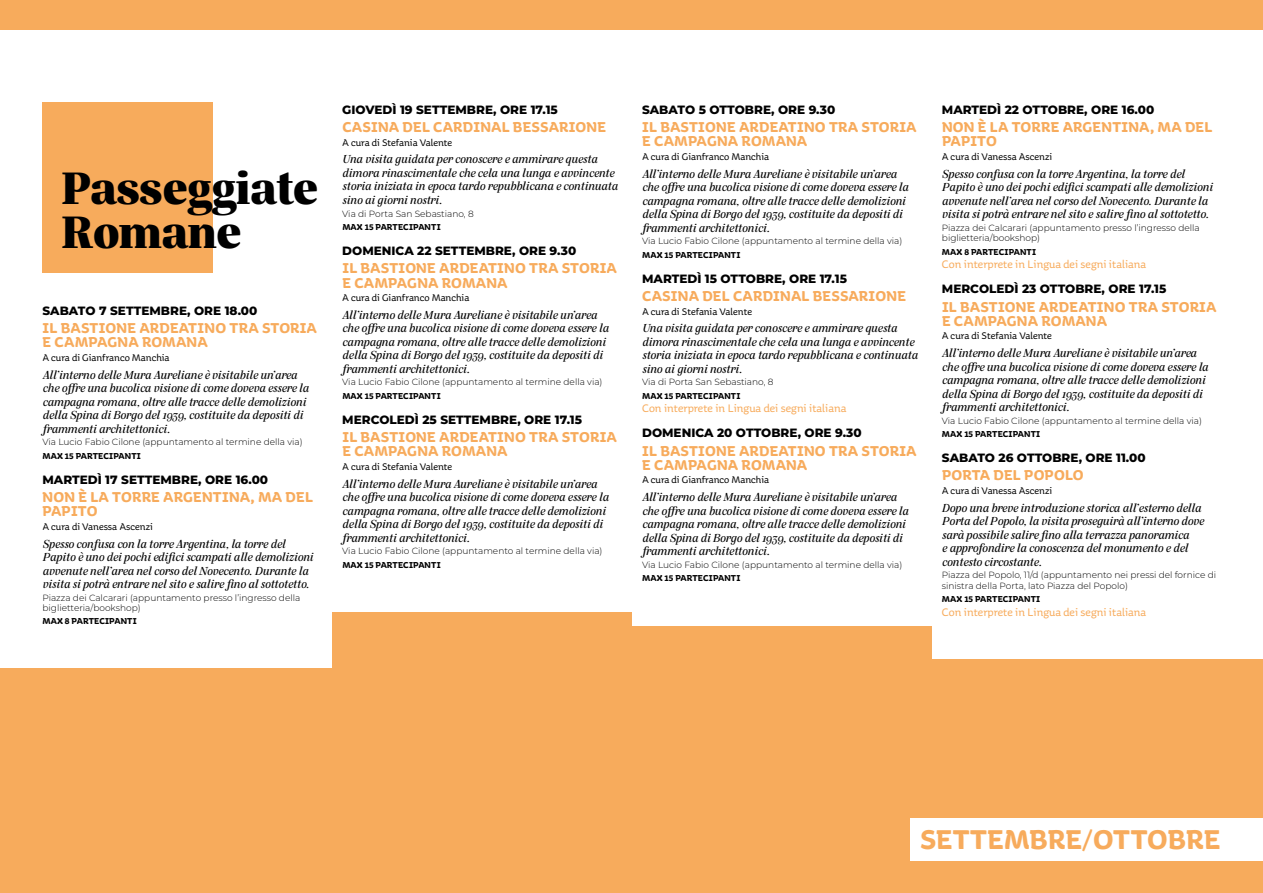
<style>
.page{position:relative;width:1263px;height:893px;background:#fff}
.page>*{position:absolute;margin:0;border:0;box-sizing:border-box;transform-origin:0 0}
.t1{font:900 49.5px/43.5px "Silva Display";color:#000}
.t2{font:700 28.5px "Aniuk";color:#f7ab5c}
.t3{font:700 15px/14.2px "Aniuk";letter-spacing:.01em;color:#f7ab5c}
.t4{font:italic 12.75px/13.5px "Silva Display";color:#000}
.t5{font:800 12px "Montserrat";color:#000}
.t6{font:12px "Aniuk";color:#f7ab5c}
.t7{font:10.5px "Aniuk";letter-spacing:-.005em;color:#000}
.t8{font:300 9px/10.5px "Montserrat";color:#000}
.t9{font:700 9px "Aniuk";letter-spacing:.01em;color:#000}
.s1{font-weight:400}
</style>
<div class="page">
<div style="left:931px;top:659px;width:332px;height:234px;background:#f7ab5c"></div>
<div style="left:332px;top:612px;width:299px;height:281px;background:#f7ab5c"></div>
<div style="left:621px;top:626px;width:310px;height:267px;background:#f7ab5c"></div>
<div style="left:0;top:669px;width:332px;height:224px;background:#f7ab5c"></div>
<div style="left:43px;top:102px;width:170px;height:170px;background:#f7ab5c"></div>
<div style="left:910px;top:819px;width:353px;height:42px;background:#fff"></div>
<div style="left:0;top:0;width:1263px;height:30px;background:#f7ab5c"></div>
<h1 class="t1" style="left:62px;top:165px;width:258px">Passeggiate<br>Romane</h1>
<p class="t5" style="left:43px;top:302px;width:216px">SABATO 7 SETTEMBRE, ORE 18.00</p>
<p class="t3" style="left:43px;top:321px;width:276px">IL BASTIONE ARDEATINO TRA STORIA<br>E CAMPAGNA ROMANA</p>
<p class="t7" style="left:43px;top:352px;width:129px">A cura di Gianfranco Manchia</p>
<p class="t4" style="left:43px;top:368px;width:268px">All’interno delle Mura Aureliane è visitabile un’area che offre una bucolica visione di come doveva essere la campagna romana, oltre alle tracce delle demolizioni della Spina di Borgo del 1939, costituite da depositi di frammenti architettonici.</p>
<p class="t8" style="left:43px;top:437px;width:262px">Via Lucio Fabio Cilone (appuntamento al termine della via)</p>
<p class="t9" style="left:43px;top:450px;width:100px">MAX 15 PARTECIPANTI</p>
<p class="t5" style="left:43px;top:470px;width:227px">MARTEDÌ 17 SETTEMBRE, ORE 16.00</p>
<p class="t3" style="left:43px;top:490px;width:272px">NON È LA TORRE ARGENTINA, MA DEL<br>PAPITO</p>
<p class="t7" style="left:43px;top:520px;width:112px">A cura di Vanessa Ascenzi</p>
<p class="t4" style="left:43px;top:537px;width:272px">Spesso confusa con la torre Argentina, la torre del Papito è uno dei pochi edifici scampati alle demolizioni avvenute nell’area nel corso del Novecento. Durante la visita si potrà entrare nel sito e salire fino al sottotetto.</p>
<p class="t8" style="left:43px;top:592px;width:259px">Piazza dei Calcarari (appuntamento presso l’ingresso della biglietteria/bookshop)</p>
<p class="t9" style="left:43px;top:616px;width:96px">MAX 8 PARTECIPANTI</p>
<p class="t5" style="left:342px;top:101px;width:217px">GIOVEDÌ 19 SETTEMBRE, ORE 17.15</p>
<p class="t3" style="left:342px;top:120px;width:265px">CASINA DEL CARDINAL BESSARIONE</p>
<p class="t7" style="left:342px;top:136px;width:112px">A cura di Stefania Valente</p>
<p class="t4" style="left:342px;top:153px;width:277px">Una visita guidata per conoscere e ammirare questa dimora rinascimentale che cela una lunga e avvincente storia iniziata in epoca tardo repubblicana e continuata sino ai giorni nostri.</p>
<p class="t8" style="left:342px;top:208px;width:133px">Via di Porta San Sebastiano, 8</p>
<p class="t9" style="left:342px;top:221px;width:100px">MAX 15 PARTECIPANTI</p>
<p class="t5" style="left:342px;top:242px;width:235px">DOMENICA 22 SETTEMBRE, ORE 9.30</p>
<p class="t3" style="left:342px;top:261px;width:276px">IL BASTIONE ARDEATINO TRA STORIA<br>E CAMPAGNA ROMANA</p>
<p class="t7" style="left:342px;top:292px;width:129px">A cura di Gianfranco Manchia</p>
<p class="t4" style="left:342px;top:308px;width:268px">All’interno delle Mura Aureliane è visitabile un’area che offre una bucolica visione di come doveva essere la campagna romana, oltre alle tracce delle demolizioni della Spina di Borgo del 1939, costituite da depositi di frammenti architettonici.</p>
<p class="t8" style="left:342px;top:377px;width:262px">Via Lucio Fabio Cilone (appuntamento al termine della via)</p>
<p class="t9" style="left:342px;top:390px;width:100px">MAX 15 PARTECIPANTI</p>
<p class="t5" style="left:342px;top:411px;width:241px">MERCOLEDÌ 25 SETTEMBRE, ORE 17.15</p>
<p class="t3" style="left:342px;top:430px;width:276px">IL BASTIONE ARDEATINO TRA STORIA<br>E CAMPAGNA ROMANA</p>
<p class="t7" style="left:342px;top:461px;width:112px">A cura di Stefania Valente</p>
<p class="t4" style="left:342px;top:477px;width:268px">All’interno delle Mura Aureliane è visitabile un’area che offre una bucolica visione di come doveva essere la campagna romana, oltre alle tracce delle demolizioni della Spina di Borgo del 1939, costituite da depositi di frammenti architettonici.</p>
<p class="t8" style="left:342px;top:546px;width:262px">Via Lucio Fabio Cilone (appuntamento al termine della via)</p>
<p class="t9" style="left:342px;top:559px;width:100px">MAX 15 PARTECIPANTI</p>
<p class="t5" style="left:642px;top:101px;width:195px">SABATO 5 OTTOBRE, ORE 9.30</p>
<p class="t3" style="left:642px;top:120px;width:276px">IL BASTIONE ARDEATINO TRA STORIA<br>E CAMPAGNA ROMANA</p>
<p class="t7" style="left:642px;top:151px;width:129px">A cura di Gianfranco Manchia</p>
<p class="t4" style="left:642px;top:167px;width:268px">All’interno delle Mura Aureliane è visitabile un’area che offre una bucolica visione di come doveva essere la campagna romana, oltre alle tracce delle demolizioni della Spina di Borgo del 1939, costituite da depositi di frammenti architettonici.</p>
<p class="t8" style="left:642px;top:236px;width:262px">Via Lucio Fabio Cilone (appuntamento al termine della via)</p>
<p class="t9" style="left:642px;top:249px;width:100px">MAX 15 PARTECIPANTI</p>
<p class="t5" style="left:642px;top:269px;width:206px">MARTEDÌ 15 OTTOBRE, ORE 17.15</p>
<p class="t3" style="left:642px;top:289px;width:265px">CASINA DEL CARDINAL BESSARIONE</p>
<p class="t7" style="left:642px;top:305px;width:112px">A cura di Stefania Valente</p>
<p class="t4" style="left:642px;top:322px;width:277px">Una visita guidata per conoscere e ammirare questa dimora rinascimentale che cela una lunga e avvincente storia iniziata in epoca tardo repubblicana e continuata sino ai giorni nostri.</p>
<p class="t8" style="left:642px;top:377px;width:133px">Via di Porta San Sebastiano, 8</p>
<p class="t9" style="left:642px;top:390px;width:100px">MAX 15 PARTECIPANTI</p>
<p class="t6" style="left:642px;top:401px;width:206px">Con interprete in Lingua dei segni italiana</p>
<p class="t5" style="left:642px;top:424px;width:221px">DOMENICA 20 OTTOBRE, ORE 9.30</p>
<p class="t3" style="left:642px;top:444px;width:276px">IL BASTIONE ARDEATINO TRA STORIA<br>E CAMPAGNA ROMANA</p>
<p class="t7" style="left:642px;top:474px;width:129px">A cura di Gianfranco Manchia</p>
<p class="t4" style="left:642px;top:491px;width:268px">All’interno delle Mura Aureliane è visitabile un’area che offre una bucolica visione di come doveva essere la campagna romana, oltre alle tracce delle demolizioni della Spina di Borgo del 1939, costituite da depositi di frammenti architettonici.</p>
<p class="t8" style="left:642px;top:559px;width:262px">Via Lucio Fabio Cilone (appuntamento al termine della via)</p>
<p class="t9" style="left:642px;top:573px;width:100px">MAX 15 PARTECIPANTI</p>
<p class="t5" style="left:942px;top:101px;width:214px">MARTEDÌ 22 OTTOBRE, ORE 16.00</p>
<p class="t3" style="left:942px;top:120px;width:272px">NON È LA TORRE ARGENTINA, MA DEL<br>PAPITO</p>
<p class="t7" style="left:942px;top:151px;width:112px">A cura di Vanessa Ascenzi</p>
<p class="t4" style="left:942px;top:167px;width:272px">Spesso confusa con la torre Argentina, la torre del Papito è uno dei pochi edifici scampati alle demolizioni avvenute nell’area nel corso del Novecento. Durante la visita si potrà entrare nel sito e salire fino al sottotetto.</p>
<p class="t8" style="left:942px;top:222px;width:259px">Piazza dei Calcarari (appuntamento presso l’ingresso della biglietteria/bookshop)</p>
<p class="t9" style="left:942px;top:246px;width:96px">MAX 8 PARTECIPANTI</p>
<p class="t6" style="left:942px;top:257px;width:206px">Con interprete in Lingua dei segni italiana</p>
<p class="t5" style="left:942px;top:280px;width:226px">MERCOLEDÌ 23 OTTOBRE, ORE 17.15</p>
<p class="t3" style="left:942px;top:299px;width:276px">IL BASTIONE ARDEATINO TRA STORIA<br>E CAMPAGNA ROMANA</p>
<p class="t7" style="left:942px;top:330px;width:112px">A cura di Stefania Valente</p>
<p class="t4" style="left:942px;top:346px;width:268px">All’interno delle Mura Aureliane è visitabile un’area che offre una bucolica visione di come doveva essere la campagna romana, oltre alle tracce delle demolizioni della Spina di Borgo del 1939, costituite da depositi di frammenti architettonici.</p>
<p class="t8" style="left:942px;top:415px;width:262px">Via Lucio Fabio Cilone (appuntamento al termine della via)</p>
<p class="t9" style="left:942px;top:428px;width:100px">MAX 15 PARTECIPANTI</p>
<p class="t5" style="left:942px;top:449px;width:205px">SABATO 26 OTTOBRE, ORE 11.00</p>
<p class="t3" style="left:942px;top:468px;width:143px">PORTA DEL POPOLO</p>
<p class="t7" style="left:942px;top:485px;width:112px">A cura di Vanessa Ascenzi</p>
<p class="t4" style="left:942px;top:501px;width:264px">Dopo una breve introduzione storica all’esterno della Porta del Popolo, la visita proseguirà all’interno dove sarà possibile salire fino alla terrazza panoramica<br>e approfondire la conoscenza del monumento e del contesto circostante.</p>
<p class="t8" style="left:942px;top:570px;width:276px">Piazza del Popolo, 11/d (appuntamento nei pressi del fornice di sinistra della Porta, lato Piazza del Popolo)</p>
<p class="t9" style="left:942px;top:594px;width:100px">MAX 15 PARTECIPANTI</p>
<p class="t6" style="left:942px;top:605px;width:206px">Con interprete in Lingua dei segni italiana</p>
<h2 class="t2" style="left:920px;top:822px;width:302px">SETTEMBRE<span class="s1">/</span>OTTOBRE</h2>
</div>
